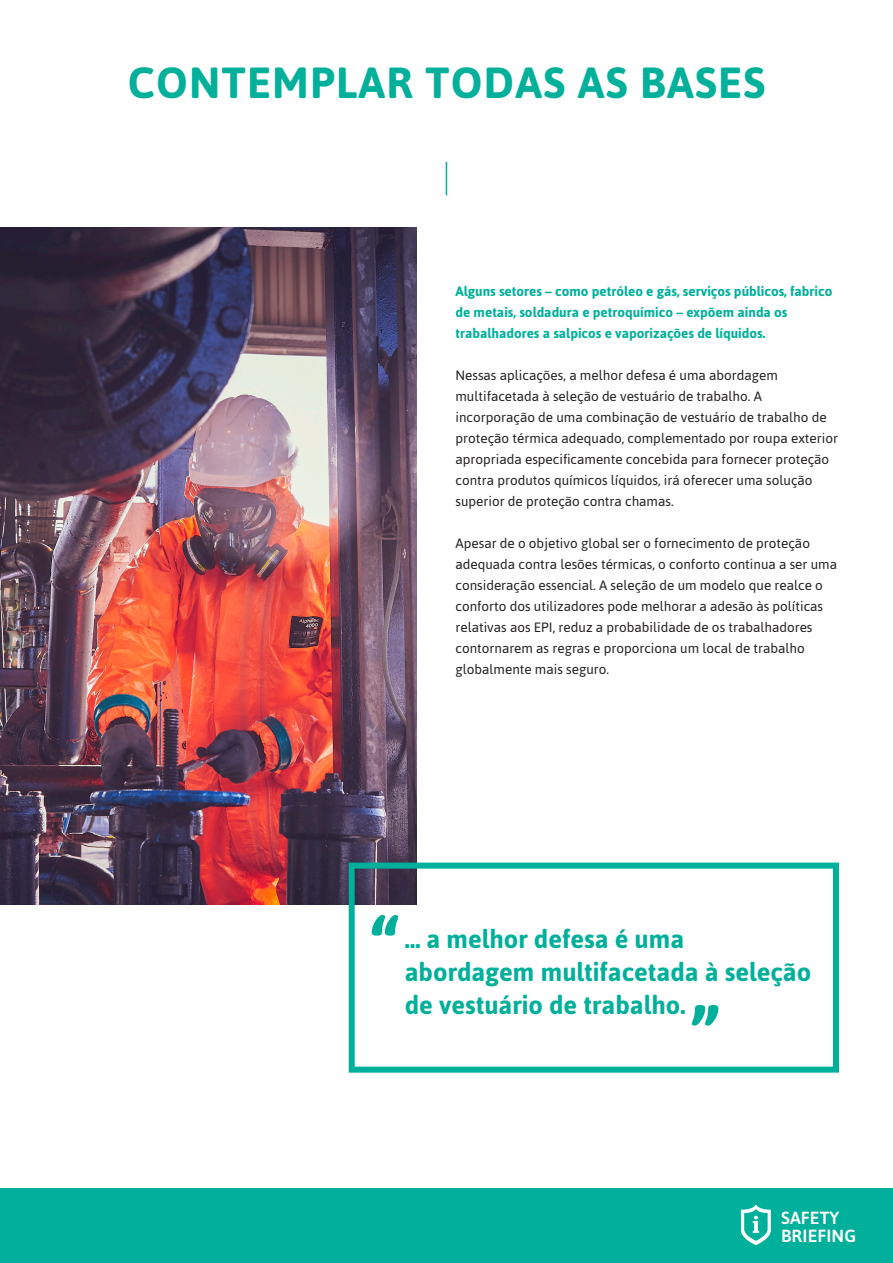
<style>
.page{position:relative;width:893px;height:1263px;background:#fff}
.page>*{position:absolute;margin:0;border:0;box-sizing:border-box;transform-origin:0 0}
.H1_Title_29_29{font:700 43.5px "Asap";letter-spacing:.03em;color:#00b09b}
.Quotation_element_L{font:700 25.5px/33px "Asap";color:#00b09b}
.t1{font:500 17.55px/17.5px "Asap";letter-spacing:.01em;color:#fff}
.Content_Text_9_12{font:13.5px/21px "Asap";color:#231f20}
.Introtext_9_12_Green{font:700 13.5px/21px "Asap";color:#00b09b}
</style>
<div class="page">
<hr style="left:446px;top:162px;width:1px;height:33px;background:#00b09b">
<img style="left:0;top:227px;width:416px;height:678px">
<svg style="left:372px;top:915px;width:26px;height:21px"></svg>
<svg style="left:692px;top:1005px;width:26px;height:21px"></svg>
<div style="left:349px;top:862px;width:490px;height:211px;border:6px solid #00b09b"></div>
<div style="left:0;top:1188px;width:893px;height:75px;background:#00b09b"></div>
<svg style="left:741px;top:1205px;width:30px;height:40px"></svg>
<p class="H1_Title_29_29" style="left:128px;top:53px;width:639px">CONTEMPLAR TODAS AS BASES</p>
<p class="Introtext_9_12_Green" style="left:455px;top:280px;width:378px">Alguns setores – como petróleo e gás, serviços públicos, fabrico de metais, soldadura e petroquímico – expõem ainda os trabalhadores a salpicos e vaporizações de líquidos.</p>
<p class="Content_Text_9_12" style="left:455px;top:364px;width:384px">Nessas aplicações, a melhor defesa é uma abordagem multifacetada à seleção de vestuário de trabalho. A incorporação de uma combinação de vestuário de trabalho de proteção térmica adequado, complementado por roupa exterior apropriada especificamente concebida para fornecer proteção contra produtos químicos líquidos, irá oferecer uma solução superior de proteção contra chamas.</p>
<p class="Content_Text_9_12" style="left:455px;top:532px;width:383px">Apesar de o objetivo global ser o fornecimento de proteção adequada contra lesões térmicas, o conforto continua a ser uma consideração essencial. A seleção de um modelo que realce o conforto dos utilizadores pode melhorar a adesão às políticas relativas aos EPI, reduz a probabilidade de os trabalhadores contornarem as regras e proporciona um local de trabalho globalmente mais seguro.</p>
<p class="Quotation_element_L" style="left:405px;top:921px;width:408px">… a melhor defesa é uma abordagem multifacetada à seleção de vestuário de trabalho.</p>
<p class="t1" style="left:781px;top:1208px;width:77px">SAFETY<br>BRIEFING</p>
</div>
